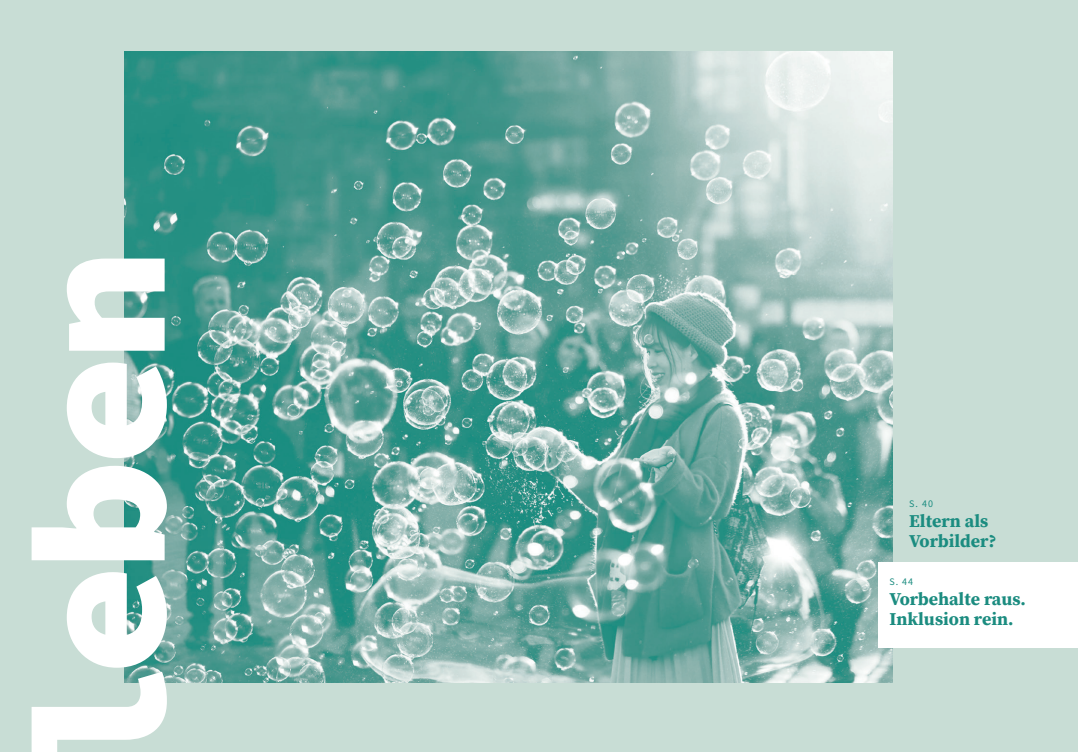
<style>
.page{position:relative;width:1078px;height:752px;background:#fff}
.page>*{position:absolute;margin:0;border:0;box-sizing:border-box;transform-origin:0 0}
.t1{font:191px "Source Code Variable";letter-spacing:-.05em;color:#fff}
.t2{font:18px/20px "Source Serif Variable";color:#1b8c80}
.t3{font:10px "Source Sans Pro";color:#1b8c80}
</style>
<div class="page">
<div style="left:0;top:0;width:1077px;height:751px;background:#c8ddd5"></div>
<img style="left:125px;top:51px;width:766px;height:631px">
<div style="left:877px;top:561px;width:200px;height:86px;background:#fff"></div>
<h1 class="t1" style="left:-38px;top:775px;width:529px;rotate:-90deg">leben</h1>
<p class="t3" style="left:909px;top:497px;width:25px">S. 40</p>
<p class="t2" style="left:909px;top:511px;width:89px">Eltern als<br>Vorbilder?</p>
<p class="t3" style="left:889px;top:575px;width:25px">S. 44</p>
<p class="t2" style="left:889px;top:589px;width:138px">Vorbehalte raus.<br>Inklusion rein.</p>
</div>
